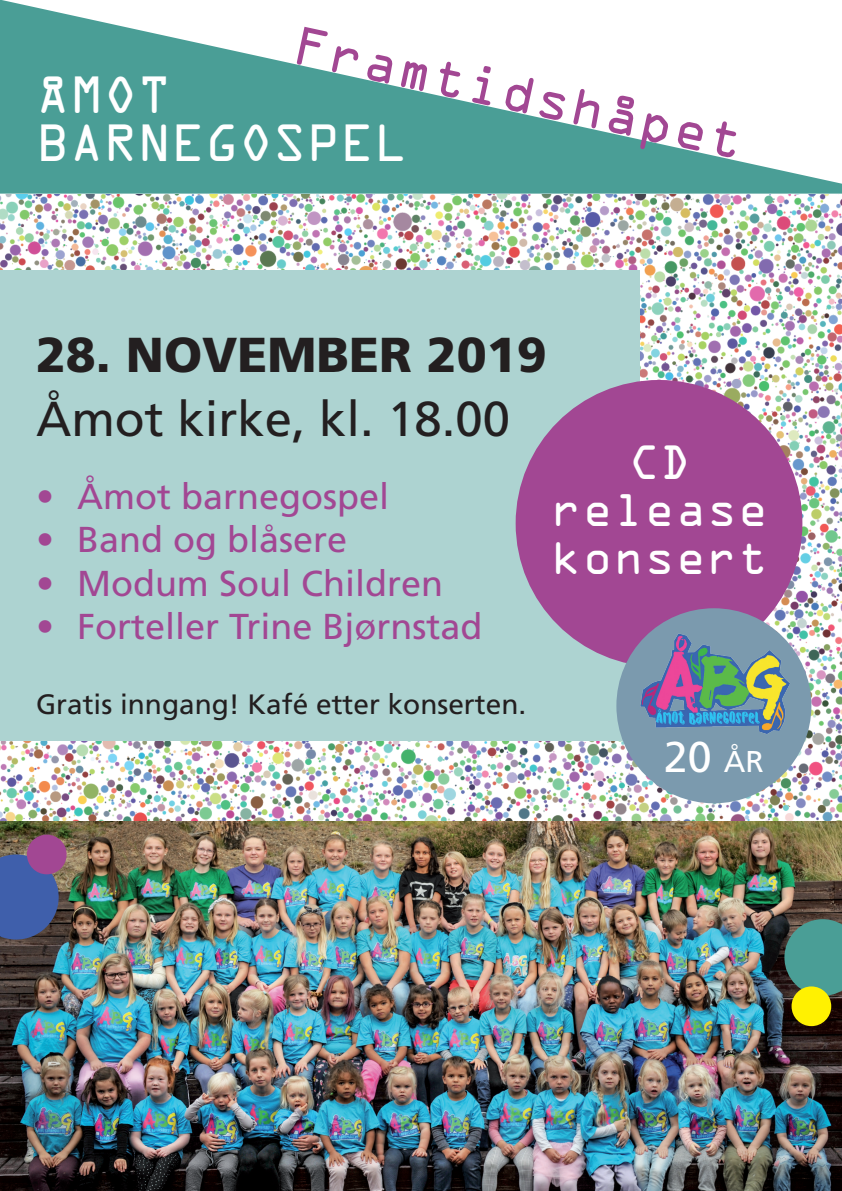
<style>
.page{position:relative;width:842px;height:1191px;background:#fff}
.page>*{position:absolute;margin:0;border:0;box-sizing:border-box;transform-origin:0 0}
.t1{font:49px "Frutiger";color:#231f20}
.t2{font:900 49px "Frutiger";color:#231f20}
.t3{font:49px "OCRA Std";color:#a24793}
.t4{font:47px/47.5px "OCRA Std";color:#fff}
.t5{font:43.2px/47.5px "OCRA Std";color:#fff;text-align:center}
.t6{font:43px "Frutiger";color:#fff}
.t7{font:36px "Frutiger";color:#a24793}
.t8{font:28px "Frutiger";color:#231f20}
.s1{font-size:30.1px}
</style>
<div class="page">
<img style="left:0;top:194px;width:842px;height:627px">
<div style="left:0;top:270px;width:639px;height:471px;background:#add3d1"></div>
<img style="left:0;top:821px;width:842px;height:370px">
<svg style="left:0;top:0;width:842px;height:194px;fill:#4a9e96"></svg>
<div style="left:516px;top:380px;width:286px;height:287px;background:#a24793;border-radius:50%"></div>
<div style="left:616px;top:608px;width:195px;height:195px;background:#7b9aae;border-radius:50%"></div>
<img style="left:632px;top:626px;width:177px;height:132px">
<svg style="left:0;top:854px;width:59px;height:85px;background:#415b9e"></svg>
<div style="left:27px;top:834px;width:40px;height:40px;background:#a24793;border-radius:50%"></div>
<svg style="left:784px;top:919px;width:58px;height:76px;background:#488d86"></svg>
<div style="left:791px;top:986px;width:40px;height:40px;background:#fff101;border-radius:50%"></div>
<h1 class="t3" style="left:299px;top:24px;width:460px;rotate:12deg">Framtidshåpet</h1>
<h2 class="t4" style="left:36px;top:76px;width:374px">ÅMOT<br>BARNEGOSPEL</h2>
<h1 class="t2" style="left:36px;top:325px;width:512px">28. NOVEMBER 2019</h1>
<h1 class="t1" style="left:36px;top:390px;width:475px">Åmot kirke, kl. 18.00</h1>
<p class="t7" style="left:36px;top:475px;width:355px">• Åmot barnegospel</p>
<p class="t7" style="left:36px;top:518px;width:313px">• Band og blåsere</p>
<p class="t7" style="left:36px;top:562px;width:409px">• Modum Soul Children</p>
<p class="t7" style="left:36px;top:605px;width:448px">• Forteller Trine Bjørnstad</p>
<p class="t5" style="left:551px;top:442px;width:219px">CD release konsert</p>
<p class="t8" style="left:36px;top:688px;width:492px">Gratis inngang! Kafé etter konserten.</p>
<p class="t6" style="left:664px;top:731px;width:101px">20 <span class="s1">år</span></p>
</div>
